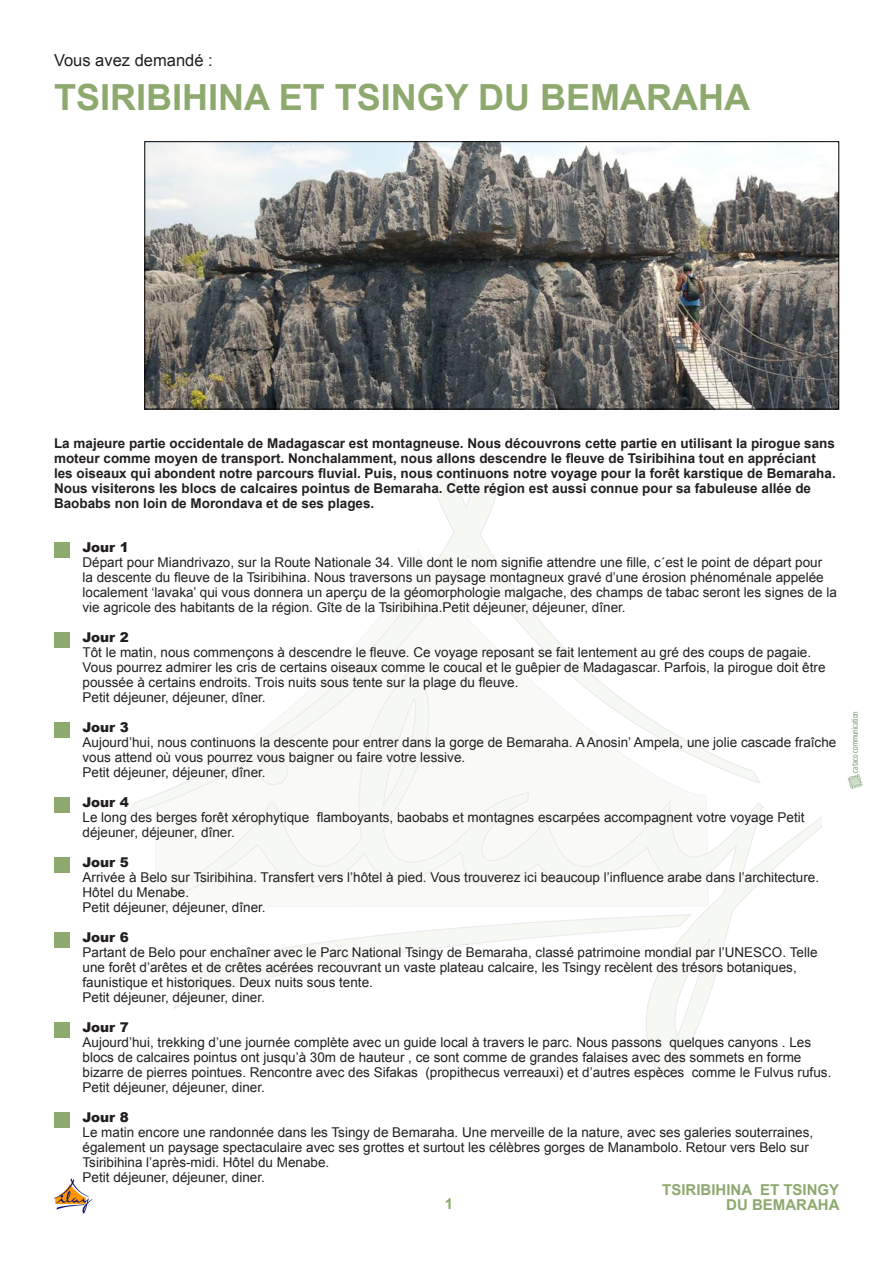
<style>
.page{position:relative;width:893px;height:1263px;background:#fff}
.page>*{position:absolute;margin:0;border:0;box-sizing:border-box;transform-origin:0 0}
.t1{font:700 36px "Arial";color:#8da96e}
.t2{font:16.5px "Arial";color:#231f20}
.t3{font:700 15px "Arial";color:#8da96e}
.t4{font:13.5px/15px "Arial";color:#231f20}
.t5{font:700 13.5px/15px "Arial";color:#231f20}
.t6{font:900 13.5px "Arial";color:#231f20}
.t7{font:9px "Ligurino Condensed";color:#80a879}
</style>
<div class="page">
<svg style="left:127px;top:450px;width:458px;height:365px"></svg>
<svg style="left:169px;top:668px;width:653px;height:410px"></svg>
<svg style="left:54px;top:1178px;width:38px;height:36px"></svg>
<svg style="left:848px;top:774px;width:14px;height:15px"></svg>
<img style="left:147px;top:143px;width:690px;height:264px">
<div style="left:145px;top:141px;width:694px;height:268px;border:1px solid #000"></div>
<div style="left:54px;top:542px;width:16px;height:16px;background:#8da96e"></div>
<div style="left:54px;top:632px;width:16px;height:15px;background:#8da96e"></div>
<div style="left:54px;top:722px;width:16px;height:15px;background:#8da96e"></div>
<div style="left:54px;top:797px;width:16px;height:16px;background:#8da96e"></div>
<div style="left:54px;top:857px;width:16px;height:16px;background:#8da96e"></div>
<div style="left:54px;top:932px;width:16px;height:16px;background:#8da96e"></div>
<div style="left:54px;top:1022px;width:16px;height:15px;background:#8da96e"></div>
<div style="left:54px;top:1112px;width:16px;height:16px;background:#8da96e"></div>
<p class="t2" style="left:54px;top:51px;width:160px">Vous avez demandé :</p>
<p class="t1" style="left:54px;top:77px;width:697px">TSIRIBIHINA ET TSINGY DU BEMARAHA</p>
<p class="t5" style="left:54px;top:435px;width:783px">La majeure partie occidentale de Madagascar est montagneuse. Nous découvrons cette partie en utilisant la pirogue sans moteur comme moyen de transport. Nonchalamment, nous allons descendre le fleuve de Tsiribihina tout en appréciant les oiseaux qui abondent notre parcours fluvial. Puis, nous continuons notre voyage pour la forêt karstique de Bemaraha.<br>Nous visiterons les blocs de calcaires pointus de Bemaraha. Cette région est aussi connue pour sa fabuleuse allée de Baobabs non loin de Morondava et de ses plages.</p>
<p class="t6" style="left:83px;top:539px;width:48px">Jour 1</p>
<p class="t4" style="left:83px;top:554px;width:756px">Départ pour Miandrivazo, sur la Route Nationale 34. Ville dont le nom signifie attendre une fille, c´est le point de départ pour<br>la descente du fleuve de la Tsiribihina. Nous traversons un paysage montagneux gravé d’une érosion phénoménale appelée localement ‘lavaka’ qui vous donnera un aperçu de la géomorphologie malgache, des champs de tabac seront les signes de la vie agricole des habitants de la région. Gîte de la Tsiribihina.Petit déjeuner, déjeuner, dîner.</p>
<p class="t6" style="left:83px;top:629px;width:48px">Jour 2</p>
<p class="t4" style="left:83px;top:644px;width:744px">Tôt le matin, nous commençons à descendre le fleuve. Ce voyage reposant se fait lentement au gré des coups de pagaie.<br>Vous pourrez admirer les cris de certains oiseaux comme le coucal et le guêpier de Madagascar. Parfois, la pirogue doit être poussée à certains endroits. Trois nuits sous tente sur la plage du fleuve.</p>
<p class="t4" style="left:83px;top:689px;width:185px">Petit déjeuner, déjeuner, dîner.</p>
<p class="t6" style="left:83px;top:719px;width:48px">Jour 3</p>
<p class="t4" style="left:83px;top:734px;width:755px">Aujourd’hui, nous continuons la descente pour entrer dans la gorge de Bemaraha. A Anosin’ Ampela, une jolie cascade fraîche vous attend où vous pourrez vous baigner ou faire votre lessive.</p>
<p class="t4" style="left:83px;top:764px;width:185px">Petit déjeuner, déjeuner, dîner.</p>
<p class="t6" style="left:83px;top:794px;width:48px">Jour 4</p>
<p class="t4" style="left:83px;top:809px;width:723px">Le long des berges forêt xérophytique flamboyants, baobabs et montagnes escarpées accompagnent votre voyage Petit déjeuner, déjeuner, dîner.</p>
<p class="t6" style="left:83px;top:854px;width:48px">Jour 5</p>
<p class="t4" style="left:83px;top:869px;width:738px">Arrivée à Belo sur Tsiribihina. Transfert vers l’hôtel à pied. Vous trouverez ici beaucoup l’influence arabe dans l’architecture.<br>Hôtel du Menabe.</p>
<p class="t4" style="left:83px;top:899px;width:185px">Petit déjeuner, déjeuner, dîner.</p>
<p class="t6" style="left:83px;top:929px;width:48px">Jour 6</p>
<p class="t4" style="left:83px;top:944px;width:736px">Partant de Belo pour enchaîner avec le Parc National Tsingy de Bemaraha, classé patrimoine mondial par l’UNESCO. Telle une forêt d’arêtes et de crêtes acérées recouvrant un vaste plateau calcaire, les Tsingy recèlent des trésors botaniques, faunistique et historiques. Deux nuits sous tente.</p>
<p class="t4" style="left:83px;top:989px;width:184px">Petit déjeuner, déjeuner, diner.</p>
<p class="t6" style="left:83px;top:1019px;width:48px">Jour 7</p>
<p class="t4" style="left:83px;top:1034px;width:750px">Aujourd’hui, trekking d’une journée complète avec un guide local à travers le parc. Nous passons quelques canyons . Les blocs de calcaires pointus ont jusqu’à 30m de hauteur , ce sont comme de grandes falaises avec des sommets en forme bizarre de pierres pointues. Rencontre avec des Sifakas (propithecus verreauxi) et d’autres espèces comme le Fulvus rufus.</p>
<p class="t4" style="left:83px;top:1079px;width:184px">Petit déjeuner, déjeuner, diner.</p>
<p class="t6" style="left:83px;top:1109px;width:48px">Jour 8</p>
<p class="t4" style="left:83px;top:1124px;width:732px">Le matin encore une randonnée dans les Tsingy de Bemaraha. Une merveille de la nature, avec ses galeries souterraines, également un paysage spectaculaire avec ses grottes et surtout les célèbres gorges de Manambolo. Retour vers Belo sur<br>Tsiribihina l’après-midi. Hôtel du Menabe.</p>
<p class="t4" style="left:83px;top:1169px;width:184px">Petit déjeuner, déjeuner, diner.</p>
<p class="t3" style="left:662px;top:1181px;width:178px">TSIRIBIHINA ET TSINGY</p>
<p class="t3" style="left:445px;top:1195px;width:10px">1</p>
<p class="t3" style="left:726px;top:1196px;width:115px">DU BEMARAHA</p>
<p class="t7" style="left:849px;top:773px;width:63px;rotate:-90deg">cataco communication</p>
</div>
